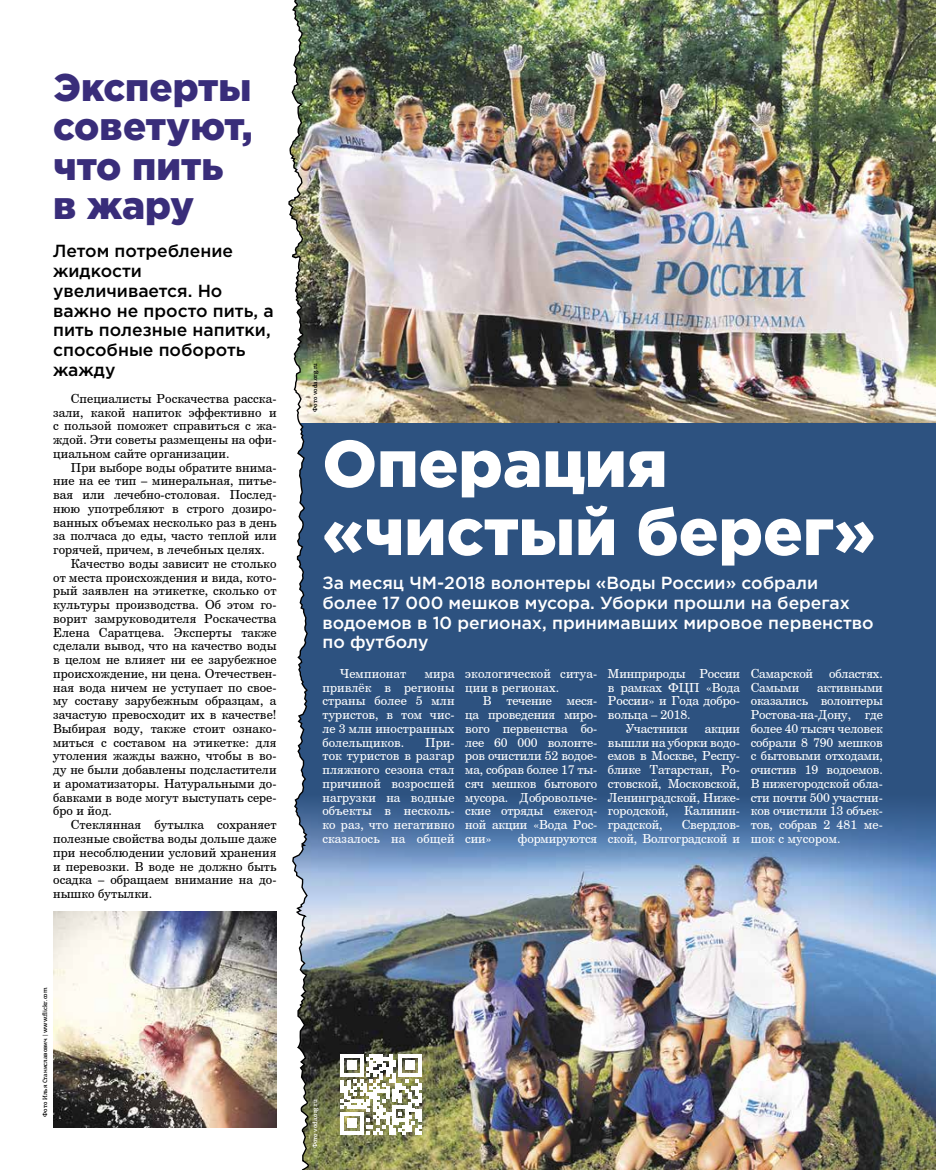
<style>
.page{position:relative;width:936px;height:1170px;background:#fff}
.page>*{position:absolute;margin:0;border:0;box-sizing:border-box;transform-origin:0 0}
.t1{font:900 65.75px/68.1px "Gotham Pro";color:#fff}
.t2{font:900 38.5px/39.5px "Gotham Pro";color:#392d7a}
.t3{font:500 17.5px/19.8px "Gotham Pro";color:#fff}
.t4{font:500 17.5px/19.8px "Gotham Pro";color:#000}
.t5{font:12.5px/13.8px "Century Schlbk Cyrillic BT";letter-spacing:.005em;color:#000;text-align:justify}
.t6{font:12.5px/13.8px "Century Schlbk Cyrillic BT";letter-spacing:-.01em;color:#fff;text-align:justify}
.t7{font:12.5px/13.8px "Century Schlbk Cyrillic BT";letter-spacing:.01em;color:#fff}
.t8{font:500 6.25px "PF Centro Slab Pro";color:#000}
.t9{font:500 6.25px "PF Centro Slab Pro";color:#fff}
</style>
<div class="page">
<div style="left:276px;top:182px;width:659px;height:987px;background:#2d5280"></div>
<img style="left:314px;top:0;width:621px;height:422px">
<img style="left:314px;top:804px;width:621px;height:365px">
<svg style="left:53px;top:0;width:261px;height:1169px"></svg>
<img style="left:53px;top:911px;width:223px;height:216px">
<svg style="left:341px;top:1053px;width:80px;height:81px;background:#c5c6b4"></svg>
<h2 class="t2" style="left:53px;top:66px;width:201px">Эксперты советуют, что пить в жару</h2>
<h3 class="t4" style="left:53px;top:241px;width:222px">Летом потребление жидкости увеличивается. Но важно не просто пить, а пить полезные напитки, способные побороть жажду</h3>
<p class="t5" style="left:53px;top:391px;width:225px;text-indent:18px">Специалисты Роскачества расска&shy;зали, какой напиток эффективно и с пользой поможет справиться с жа&shy;ждой. Эти советы размещены на офи&shy;циальном сайте организации.</p>
<p class="t5" style="left:71px;top:460px;width:207px">При выборе воды обратите внима-</p>
<p class="t5" style="left:53px;top:474px;width:225px">ние на ее тип – минеральная, питье-</p>
<p class="t5" style="left:53px;top:487px;width:225px">вая или лечебно-столовая. Послед-</p>
<p class="t5" style="left:53px;top:501px;width:225px">нюю употребляют в строго дозиро-</p>
<p class="t5" style="left:53px;top:515px;width:225px">ванных объемах несколько раз в день</p>
<p class="t5" style="left:53px;top:529px;width:225px">за полчаса до еды, часто теплой или</p>
<p class="t5" style="left:53px;top:542px;width:213px">горячей, причем, в лечебных целях.</p>
<p class="t5" style="left:71px;top:556px;width:207px">Качество воды зависит не столько</p>
<p class="t5" style="left:53px;top:570px;width:225px">от места происхождения и вида, кото-</p>
<p class="t5" style="left:53px;top:584px;width:225px">рый заявлен на этикетке, сколько от</p>
<p class="t5" style="left:53px;top:597px;width:225px">культуры производства. Об этом го-</p>
<p class="t5" style="left:53px;top:611px;width:225px">ворит замруководителя Роскачества</p>
<p class="t5" style="left:53px;top:625px;width:225px">Елена Саратцева. Эксперты также</p>
<p class="t5" style="left:53px;top:639px;width:225px">сделали вывод, что на качество воды</p>
<p class="t5" style="left:53px;top:652px;width:225px">в целом не влияет ни ее зарубежное</p>
<p class="t5" style="left:53px;top:666px;width:225px">происхождение, ни цена. Отечествен-</p>
<p class="t5" style="left:53px;top:680px;width:225px">ная вода ничем не уступает по свое-</p>
<p class="t5" style="left:53px;top:694px;width:225px">му составу зарубежным образцам, а</p>
<p class="t5" style="left:53px;top:707px;width:225px">зачастую превосходит их в качестве!</p>
<p class="t5" style="left:53px;top:721px;width:225px">Выбирая воду, также стоит ознако-</p>
<p class="t5" style="left:53px;top:735px;width:225px">миться с составом на этикетке: для</p>
<p class="t5" style="left:53px;top:749px;width:225px">утоления жажды важно, чтобы в во-</p>
<p class="t5" style="left:53px;top:762px;width:225px">ду не были добавлены подсластители</p>
<p class="t5" style="left:53px;top:776px;width:225px">и ароматизаторы. Натуральными до-</p>
<p class="t5" style="left:53px;top:790px;width:225px">бавками в воде могут выступать сере-</p>
<p class="t5" style="left:53px;top:804px;width:60px">бро и йод.</p>
<p class="t5" style="left:71px;top:817px;width:207px">Стеклянная бутылка сохраняет</p>
<p class="t5" style="left:53px;top:831px;width:225px">полезные свойства воды дольше даже</p>
<p class="t5" style="left:53px;top:845px;width:225px">при несоблюдении условий хранения</p>
<p class="t5" style="left:53px;top:859px;width:225px">и перевозки. В воде не должно быть</p>
<p class="t5" style="left:53px;top:872px;width:225px">осадка – обращаем внимание на до-</p>
<p class="t5" style="left:53px;top:886px;width:100px">нышко бутылки.</p>
<p class="t8" style="left:41px;top:1116px;width:131px;rotate:-90deg">Фото Илья Станиславович | www.flickr.com</p>
<p class="t8" style="left:311px;top:412px;width:51px;rotate:-90deg">Фото voda.org.ru</p>
<h1 class="t1" style="left:322px;top:428px;width:554px">Операция «чистый берег»</h1>
<h3 class="t3" style="left:322px;top:572px;width:553px">За месяц ЧМ-2018 волонтеры «Воды России» собрали более 17 000 мешков мусора. Уборки прошли на берегах водоемов в 10 регионах, принимавших мировое первенство по футболу</h3>
<p class="t7" style="left:340px;top:666px;width:68px">Чемпионат</p>
<p class="t6" style="left:322px;top:666px;width:134px;text-indent:102px">мира привлёк в регионы страны более 5 млн туристов, в том чис&shy;ле 3 млн иностранных болельщиков.</p>
<p class="t6" style="left:322px;top:735px;width:134px;text-indent:103px">При&shy;ток туристов в разгар пляжного сезона стал причиной возросшей нагрузки на водные объекты в несколь&shy;ко раз, что негативно сказалось на общей</p>
<p class="t7" style="left:465px;top:666px;width:134px">экологической ситуа&shy;ции в регионах.</p>
<p class="t6" style="left:465px;top:694px;width:134px;text-indent:18px">В течение меся&shy;ца проведения миро&shy;вого первенства бо&shy;лее 60 000 волонте&shy;ров очистили 52 водое&shy;ма, собрав более 17 ты&shy;сяч мешков бытового мусора. Добровольче&shy;ские отряды ежегод&shy;ной акции «Вода Рос&shy;сии»</p>
<p class="t6" style="left:518px;top:831px;width:81px">формируются</p>
<p class="t6" style="left:608px;top:666px;width:134px">Минприроды России</p>
<p class="t6" style="left:608px;top:680px;width:134px">в рамках ФЦП «Вода</p>
<p class="t6" style="left:608px;top:694px;width:134px">России» и Года добро-</p>
<p class="t6" style="left:608px;top:707px;width:84px">вольца – 2018.</p>
<p class="t6" style="left:625px;top:721px;width:64px">Участники</p>
<p class="t6" style="left:608px;top:721px;width:134px;text-indent:97px">акции вышли на уборки водо&shy;емов в Москве, Респу&shy;блике Татарстан, Ро&shy;стовской, Московской, Ленинградской, Ниже&shy;городской, Калинин&shy;градской,</p>
<p class="t6" style="left:608px;top:817px;width:134px;text-align:right">Свердлов-<br>ской, Волгоградской и</p>
<p class="t6" style="left:750px;top:666px;width:64px">Самарской</p>
<p class="t6" style="left:829px;top:666px;width:55px">областях.</p>
<p class="t6" style="left:750px;top:680px;width:50px">Самыми</p>
<p class="t6" style="left:750px;top:680px;width:134px;text-indent:66px">активными оказались волонтеры Ростова-на-Дону, где более 40 тысяч человек собрали 8 790 мешков с бытовыми отходами, очистив 19 водоемов.<br>В нижегородской обла&shy;сти почти 500 участни&shy;ков очистили 13 объек&shy;тов, собрав 2 481 ме&shy;шок с мусором.</p>
<p class="t9" style="left:311px;top:1148px;width:51px;rotate:-90deg">Фото voda.org.ru</p>
</div>
